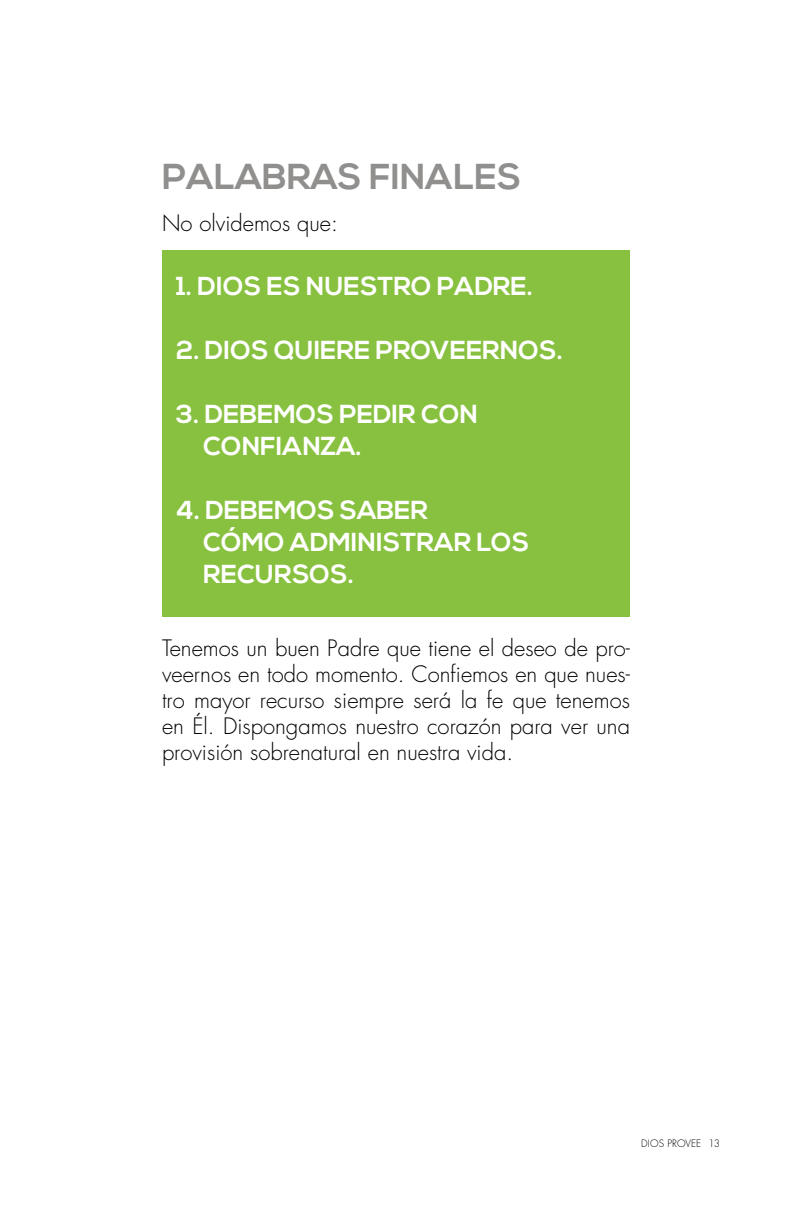
<style>
.page{position:relative;width:792px;height:1224px;background:#fff}
.page>*{position:absolute;margin:0;border:0;box-sizing:border-box;transform-origin:0 0}
.t1{font:700 36px "Nexa";color:#908f8e}
.t2{font:700 26px/32px "Nexa";color:#fff}
.t3{font:300 22px/26px "Futura Std";color:#000;text-align:justify}
.t4{font:300 10px "Futura Std";color:#000}
</style>
<div class="page">
<div style="left:162px;top:250px;width:468px;height:367px;background:#88c140"></div>
<h1 class="t1" style="left:162px;top:156px;width:361px">PALABRAS FINALES</h1>
<p class="t3" style="left:162px;top:211px;width:177px">No olvidemos que:</p>
<p class="t2" style="left:176px;top:271px;width:358px">1. DIOS ES NUESTRO PADRE.</p>
<p class="t2" style="left:176px;top:335px;width:388px">2. DIOS QUIERE PROVEERNOS.</p>
<p class="t2" style="left:203px;top:399px;width:276px;text-indent:-27px">3. DEBEMOS PEDIR CON<br>CONFIANZA.</p>
<p class="t2" style="left:203px;top:495px;width:328px;text-indent:-27px">4. DEBEMOS SABER<br>CÓMO ADMINISTRAR LOS<br>RECURSOS.</p>
<p class="t3" style="left:162px;top:636px;width:470px">Tenemos un buen Padre que tiene el deseo de pro&shy;veernos en todo momento. Confiemos en que nues&shy;tro mayor recurso siempre será la fe que tenemos en Él. Dispongamos nuestro corazón para ver una provisión sobrenatural en nuestra vida.</p>
<p class="t4" style="left:641px;top:1137px;width:80px">DIOS PROVEE 13</p>
</div>
